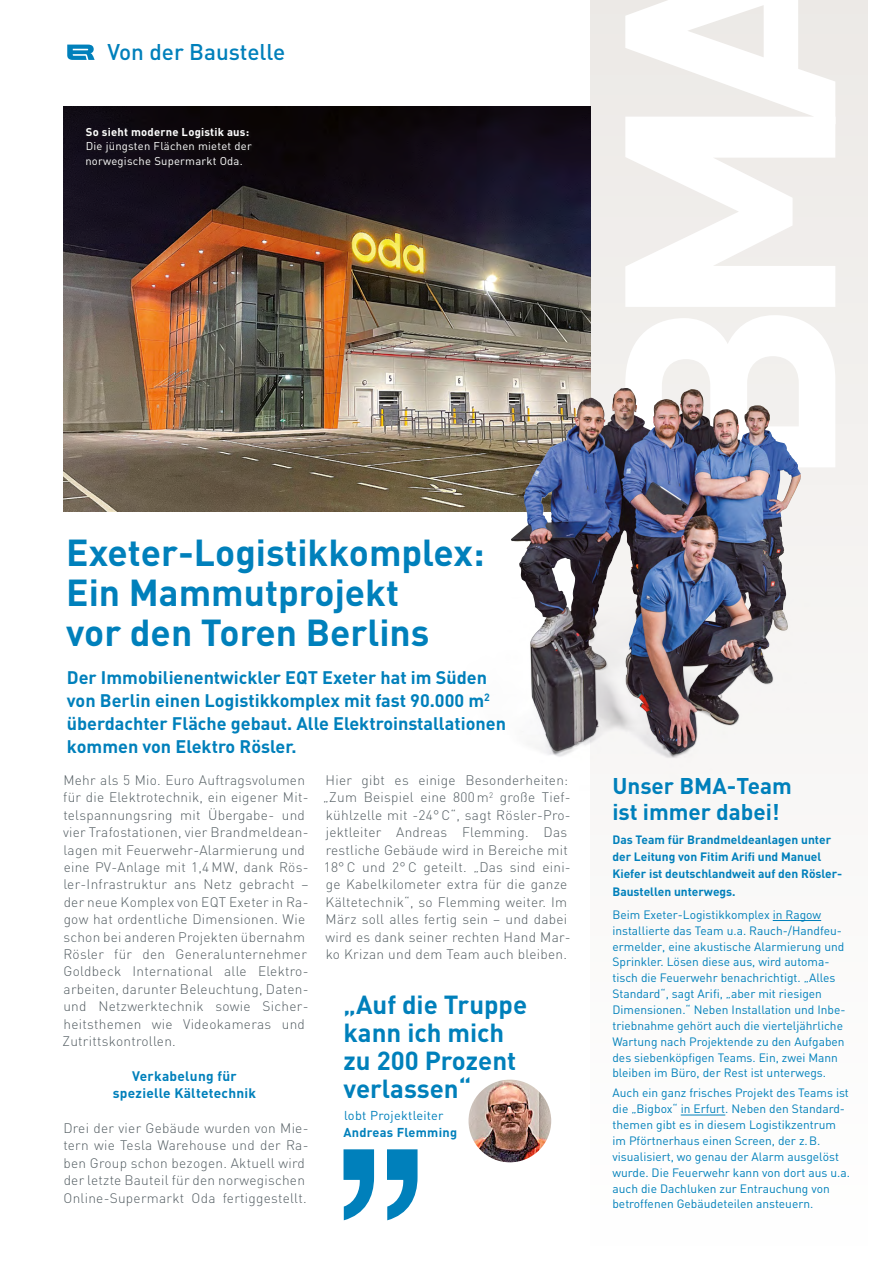
<style>
.page{position:relative;width:893px;height:1263px;background:#fff}
.page>*{position:absolute;margin:0;border:0;box-sizing:border-box;transform-origin:0 0}
.t1{font:700 37.05px/39.9px "DIN";color:#0080bb}
.t2{font:700 25.8px/28.2px "DIN";color:#0080bb}
.t3{font:700 22.5px/25.7px "DIN";color:#0080bb}
.t4{font:500 22.5px "DIN";color:#0080bb}
.t5{font:700 18px/23.2px "DIN";color:#0080bb}
.t6{font:300 13.65px/17.4px "DIN";letter-spacing:.02em;color:#535d62}
.t7{font:700 13.65px/17.4px "DIN";letter-spacing:.02em;color:#0080bb;text-align:center}
.t8{font:12.75px "DIN";letter-spacing:.02em;color:#0080bb}
.t9{font:700 12.75px "DIN";letter-spacing:.02em;color:#0080bb}
.t10{font:12px/15.9px "DIN";color:#0080bb}
.t11{font:700 12px/17.4px "DIN";color:#0080bb}
.t12{font:11.25px/14.2px "DIN";letter-spacing:.02em;color:#fff}
.t13{font:700 11.25px "DIN";letter-spacing:.02em;color:#fff}
</style>
<div class="page">
<svg style="left:590px;top:0;width:277px;height:1116px"></svg>
<svg style="left:625px;top:0;width:210px;height:467px"></svg>
<svg style="left:67px;top:45px;width:28px;height:15px"></svg>
<img style="left:64px;top:107px;width:526px;height:404px">
<div style="left:85px;top:127px;width:169px;height:43px;background:#100b12"></div>
<img style="left:530px;top:598px;width:315px;height:193px">
<img style="left:511px;top:388px;width:115px;height:158px">
<hr style="left:773px;top:920px;width:48px;height:1px;background:#0080bb">
<hr style="left:681px;top:1115px;width:44px;height:1px;background:#0080bb">
<img style="left:468px;top:1079px;width:83px;height:83px;border-radius:41px">
<svg style="left:343px;top:1149px;width:75px;height:71px"></svg>
<h3 class="t4" style="left:107px;top:37px;width:179px">Von der Baustelle</h3>
<p class="t13" style="left:86px;top:125px;width:165px">So sieht moderne Logistik aus:</p>
<p class="t12" style="left:85px;top:139px;width:168px">Die jüngsten Flächen mietet der norwegische Supermarkt Oda.</p>
<h1 class="t1" style="left:66px;top:531px;width:420px">Exeter-Logistikkomplex:<br>Ein Mammutprojekt<br>vor den Toren Berlins</h1>
<h3 class="t5" style="left:67px;top:665px;width:441px">Der Immobilienentwickler EQT Exeter hat im Süden von Berlin einen Logistikkomplex mit fast 90.000 m<sup>2 </sup>überdachter Fläche gebaut. Alle Elektroinstallationen kommen von Elektro Rösler.</h3>
<p class="t6" style="left:62px;top:771px;width:248px">Mehr als 5 Mio. Euro Auftragsvolumen für die Elektrotechnik, ein eigener Mit&shy;telspannungsring mit Übergabe- und vier Trafostationen, vier Brandmeldean&shy;lagen mit Feuerwehr-Alarmierung und eine PV-Anlage mit 1,4 MW, dank Rös&shy;ler-Infrastruktur ans Netz gebracht – der neue Komplex von EQT Exeter in Ra&shy;gow hat ordentliche Dimensionen. Wie schon bei anderen Projekten übernahm Rösler für den Generalunternehmer Goldbeck International alle Elektro&shy;arbeiten, darunter Beleuchtung, Daten&shy;und Netzwerktechnik sowie Sicher&shy;heitsthemen wie Videokameras und Zutrittskontrollen.</p>
<p class="t7" style="left:113px;top:1066px;width:145px">Verkabelung für spezielle Kältetechnik</p>
<p class="t6" style="left:63px;top:1119px;width:247px">Drei der vier Gebäude wurden von Mie&shy;tern wie Tesla Warehouse und der Ra&shy;ben Group schon bezogen. Aktuell wird der letzte Bauteil für den norwegischen Online-Supermarkt Oda fertiggestellt.</p>
<p class="t6" style="left:323px;top:771px;width:249px">Hier gibt es einige Besonderheiten: „Zum Beispiel eine 800 m<sup>2</sup> große Tief&shy;kühlzelle mit -24° C“, sagt Rösler-Pro&shy;jektleiter Andreas Flemming. Das restliche Gebäude wird in Bereiche mit 18° C und 2° C geteilt. „Das sind eini&shy;ge Kabelkilometer extra für die ganze Kältetechnik“, so Flemming weiter. Im März soll alles fertig sein – und dabei wird es dank seiner rechten Hand Mar&shy;ko Krizan und dem Team auch bleiben.</p>
<h2 class="t2" style="left:343px;top:989px;width:185px">„Auf die Truppe kann ich mich zu 200 Prozent verlassen“</h2>
<p class="t8" style="left:344px;top:1108px;width:101px">lobt Projektleiter</p>
<p class="t9" style="left:344px;top:1124px;width:115px">Andreas Flemming</p>
<h3 class="t3" style="left:612px;top:772px;width:181px">Unser BMA-Team ist immer dabei!</h3>
<p class="t11" style="left:612px;top:830px;width:231px">Das Team für Brandmeldeanlagen unter der Leitung von Fitim Arifi und Manuel Kiefer ist deutschlandweit auf den Rösler-Baustellen unterwegs.</p>
<p class="t10" style="left:612px;top:906px;width:235px">Beim Exeter-Logistikkomplex in Ragow installierte das Team u.a. Rauch-/Handfeu&shy;ermelder, eine akustische Alarmierung und Sprinkler. Lösen diese aus, wird automa&shy;tisch die Feuerwehr benachrichtigt. „Alles Standard“, sagt Arifi, „aber mit riesigen Dimensionen.“ Neben Installation und Inbe&shy;triebnahme gehört auch die vierteljährliche Wartung nach Projektende zu den Aufgaben des siebenköpfigen Teams. Ein, zwei Mann bleiben im Büro, der Rest ist unterwegs.</p>
<p class="t10" style="left:612px;top:1085px;width:239px">Auch ein ganz frisches Projekt des Teams ist die „Bigbox“ in Erfurt. Neben den Standard&shy;themen gibt es in diesem Logistikzentrum im Pförtnerhaus einen Screen, der z.B. visualisiert, wo genau der Alarm ausgelöst wurde. Die Feuerwehr kann von dort aus u.a. auch die Dachluken zur Entrauchung von betroffenen Gebäudeteilen ansteuern.</p>
</div>
